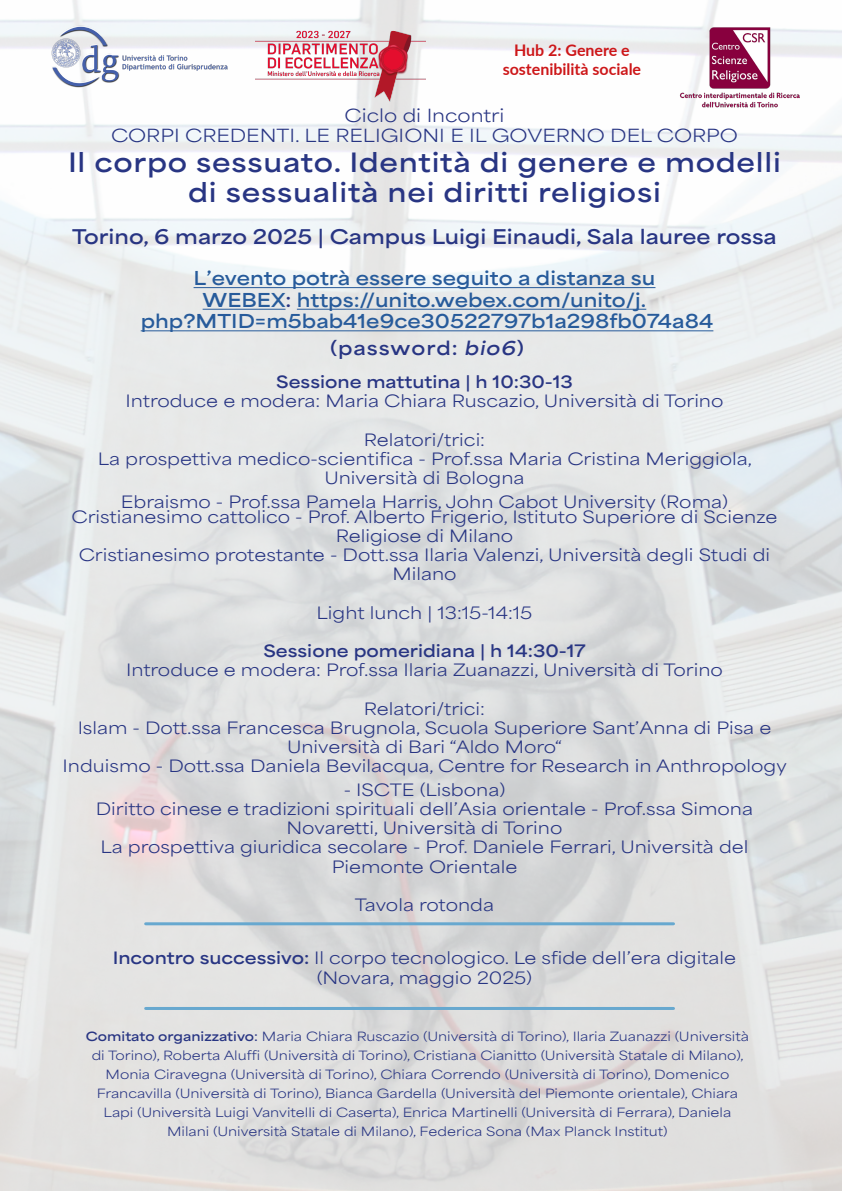
<style>
.page{position:relative;width:842px;height:1191px;background:#fff}
.page>*{position:absolute;margin:0;border:0;box-sizing:border-box;transform-origin:0 0}
.t1{font:700 25px/30px "Area Extended";letter-spacing:.03em;color:#283583;text-align:center}
.t2{font:700 19px "Area Extended";color:#283583}
.t3{font:700 18px/21.6px "Area Extended";color:#275b9b;text-align:center}
.t4{font:700 18px "Area Extended";letter-spacing:.05em;color:#283583}
.t5{font:17px/20.4px "Area Extended";color:#283583;text-align:center}
.t6{font:16px/19.2px "Area Extended";color:#283583;text-align:center}
.t7{font:700 16px "Area Extended";color:#283583}
.t8{font:700 16px/19.2px "Lato";color:#cd1719;text-align:center}
.t9{font:12px/19px "Area Extended";color:#283583;text-align:center}
.s1{color:#283583}
.s2{font-style:italic}
.s3{font-weight:700}
.s4{font-weight:600}
</style>
<div class="page">
<img style="left:0;top:0;width:842px;height:1191px">
<img style="left:18px;top:11px;width:229px;height:94px">
<hr style="left:146px;top:1007px;width:527px;height:3px;background:#67a8cf">
<hr style="left:146px;top:922px;width:527px;height:3px;background:#67a8cf">
<img style="left:678px;top:24px;width:125px;height:87px">
<hr style="left:141px;top:330px;width:572px;height:1px;background:#275b9b">
<hr style="left:297px;top:309px;width:349px;height:1px;background:#275b9b">
<hr style="left:203px;top:309px;width:83px;height:1px;background:#275b9b">
<hr style="left:194px;top:287px;width:461px;height:1px;background:#275b9b">
<img style="left:256px;top:29px;width:170px;height:73px">
<p class="t8" style="left:503px;top:39px;width:140px">Hub 2: Genere e sostenibilità sociale</p>
<p class="t5" style="left:111px;top:103px;width:628px">Ciclo di Incontri<br>CORPI CREDENTI. LE RELIGIONI E IL GOVERNO DEL CORPO</p>
<h1 class="t1" style="left:68px;top:145px;width:714px">Il corpo sessuato. Identità di genere e modelli di sessualità nei diritti religiosi</h1>
<p class="t2" style="left:72px;top:220px;width:706px">Torino, 6 marzo 2025 | Campus Luigi Einaudi, Sala lauree rossa</p>
<p class="t3" style="left:141px;top:265px;width:574px">L’evento potrà essere seguito a distanza su<br>WEBEX<span class="s1">:</span> https://unito.webex.com/unito/j. php?MTID=m5bab41e9ce30522797b1a298fb074a84</p>
<p class="t4" style="left:330px;top:332px;width:195px">(password: <span class="s2">bio6</span>)</p>
<p class="t7" style="left:276px;top:368px;width:298px">Sessione mattutina | h 10:30-13</p>
<p class="t6" style="left:126px;top:390px;width:599px">Introduce e modera: Maria Chiara Ruscazio, Università di Torino</p>
<p class="t6" style="left:98px;top:428px;width:656px">Relatori/trici:<br>La prospettiva medico-scientifica - Prof.ssa Maria Cristina Meriggiola,<br>Università di Bologna</p>
<p class="t6" style="left:72px;top:492px;width:707px;line-height:14.9px">Ebraismo - Prof.ssa Pamela Harris, John Cabot University (Roma)<br>Cristianesimo cattolico - Prof. Alberto Frigerio, Istituto Superiore di Scienze</p>
<p class="t6" style="left:79px;top:524px;width:693px">Religiose di Milano<br>Cristianesimo protestante - Dott.ssa Ilaria Valenzi, Università degli Studi di<br>Milano</p>
<p class="t6" style="left:317px;top:601px;width:217px">Light lunch | 13:15-14:15</p>
<p class="t7" style="left:263px;top:636px;width:324px">Sessione pomeridiana | h 14:30-17</p>
<p class="t6" style="left:126px;top:658px;width:598px">Introduce e modera: Prof.ssa Ilaria Zuanazzi, Università di Torino</p>
<p class="t6" style="left:63px;top:697px;width:726px">Relatori/trici:<br>Islam - Dott.ssa Francesca Brugnola, Scuola Superiore Sant’Anna di Pisa e Università di Bari “Aldo Moro“<br>Induismo - Dott.ssa Daniela Bevilacqua, Centre for Research in Anthropology</p>
<p class="t6" style="left:96px;top:778px;width:659px">- ISCTE (Lisbona)<br>Diritto cinese e tradizioni spirituali dell’Asia orientale - Prof.ssa Simona Novaretti, Università di Torino<br>La prospettiva giuridica secolare - Prof. Daniele Ferrari, Università del Piemonte Orientale</p>
<p class="t6" style="left:355px;top:893px;width:141px">Tavola rotonda</p>
<p class="t6" style="left:113px;top:946px;width:625px"><span class="s3">Incontro successivo:</span> Il corpo tecnologico. Le sfide dell’era digitale (Novara, maggio 2025)</p>
<p class="t9" style="left:86px;top:1025px;width:665px"><span class="s3">Comitato organizzativo</span><span class="s4">:</span> Maria Chiara Ruscazio (Università di Torino), Ilaria Zuanazzi (Università di Torino), Roberta Aluffi (Università di Torino), Cristiana Cianitto (Università Statale di Milano), Monia Ciravegna (Università di Torino), Chiara Correndo (Università di Torino), Domenico Francavilla (Università di Torino), Bianca Gardella (Università del Piemonte orientale), Chiara Lapi (Università Luigi Vanvitelli di Caserta), Enrica Martinelli (Università di Ferrara), Daniela Milani (Università Statale di Milano), Federica Sona (Max Planck Institut)</p>
</div>
